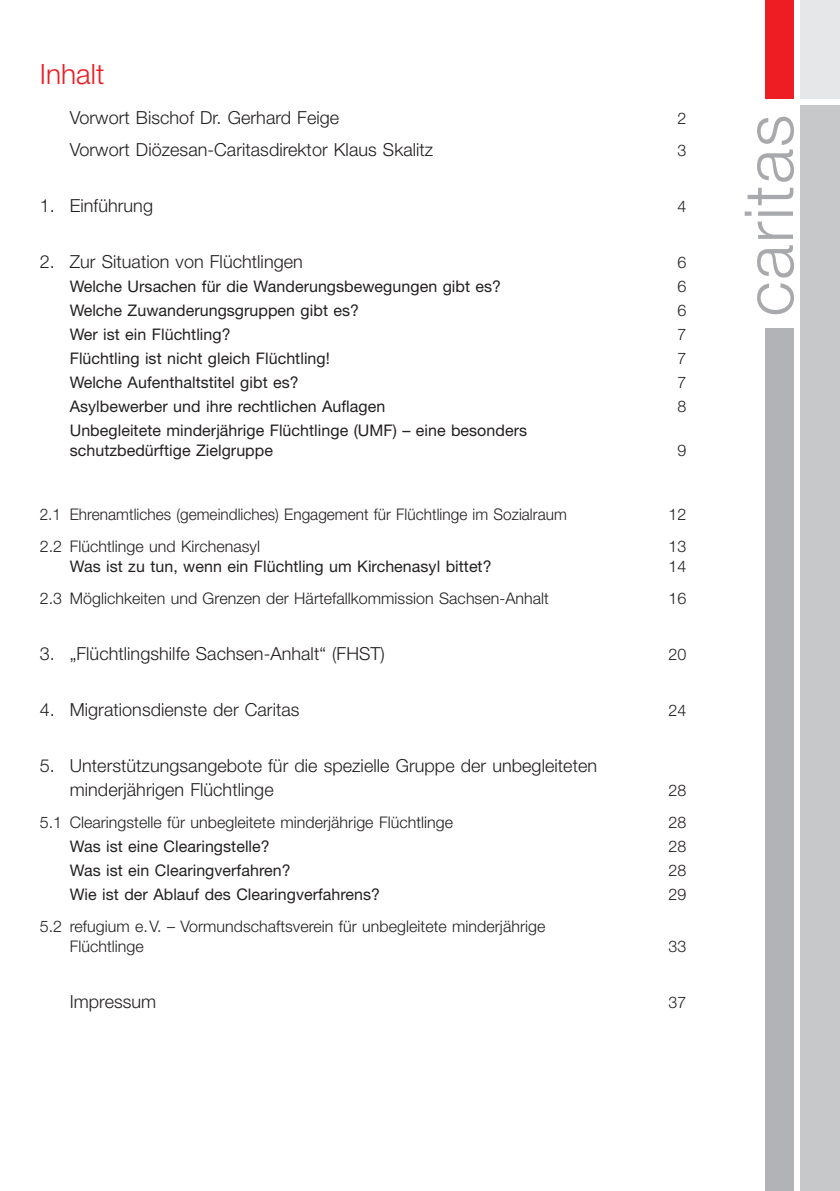
<style>
.page{position:relative;width:840px;height:1191px;background:#fff}
.page>*{position:absolute;margin:0;border:0;box-sizing:border-box;transform-origin:0 0}
.t1{font:300 28px "Helvetica Neue LT";letter-spacing:.005em;color:#ee1d23}
.t2{font:300 18px/24px "Helvetica Neue LT";letter-spacing:.005em;color:#231f20}
.t3{font:16px/20px "Helvetica Neue LT";letter-spacing:.005em;color:#231f20}
.t4{font:300 16px/20px "Helvetica Neue LT";letter-spacing:.005em;color:#231f20}
.t5{font:300 16px "Helvetica Neue LT";letter-spacing:.005em;color:#231f20;scale:.96 1}
</style>
<div class="page">
<div style="left:800px;top:0;width:39px;height:98px;background:#e6e7e9"></div>
<div style="left:800px;top:106px;width:39px;height:1085px;background:#c7c8ca"></div>
<div style="left:764px;top:0;width:28px;height:98px;background:#ee1d23"></div>
<div style="left:764px;top:106px;width:28px;height:1085px;background:#b2b3b7"></div>
<div style="left:738px;top:105px;width:57px;height:221px;background:#fff"></div>
<svg style="left:757px;top:283px;width:36px;height:31px"></svg>
<svg style="left:757px;top:245px;width:36px;height:32px"></svg>
<svg style="left:757px;top:222px;width:35px;height:17px"></svg>
<div style="left:757px;top:211px;width:35px;height:5px;background:#a8a9ad"></div>
<svg style="left:744px;top:211px;width:7px;height:5px"></svg>
<svg style="left:747px;top:188px;width:46px;height:17px"></svg>
<svg style="left:757px;top:117px;width:36px;height:65px"></svg>
<h1 class="t1" style="left:40px;top:64px;width:66px">Inhalt</h1>
<p class="t2" style="left:70px;top:107px;width:271px">Vorwort Bischof Dr. Gerhard Feige</p>
<p class="t4" style="left:677px;top:110px;width:10px">2</p>
<p class="t2" style="left:70px;top:139px;width:365px">Vorwort Diözesan-Caritasdirektor Klaus Skalitz</p>
<p class="t4" style="left:677px;top:142px;width:10px">3</p>
<p class="t2" style="left:40px;top:195px;width:115px">1. Einführung</p>
<p class="t4" style="left:677px;top:198px;width:10px">4</p>
<p class="t2" style="left:40px;top:251px;width:264px">2. Zur Situation von Flüchtlingen</p>
<p class="t4" style="left:677px;top:254px;width:10px">6</p>
<p class="t3" style="left:70px;top:278px;width:432px">Welche Ursachen für die Wanderungsbewegungen gibt es?</p>
<p class="t4" style="left:677px;top:278px;width:10px">6</p>
<p class="t3" style="left:70px;top:302px;width:291px">Welche Zuwanderungsgruppen gibt es?</p>
<p class="t4" style="left:677px;top:302px;width:10px">6</p>
<p class="t3" style="left:70px;top:326px;width:162px">Wer ist ein Flüchtling?</p>
<p class="t4" style="left:677px;top:326px;width:10px">7</p>
<p class="t3" style="left:70px;top:350px;width:261px">Flüchtling ist nicht gleich Flüchtling!</p>
<p class="t4" style="left:677px;top:350px;width:10px">7</p>
<p class="t3" style="left:70px;top:374px;width:230px">Welche Aufenthaltstitel gibt es?</p>
<p class="t4" style="left:677px;top:374px;width:10px">7</p>
<p class="t3" style="left:70px;top:398px;width:317px">Asylbewerber und ihre rechtlichen Auflagen</p>
<p class="t4" style="left:677px;top:398px;width:10px">8</p>
<p class="t3" style="left:70px;top:422px;width:458px">Unbegleitete minderjährige Flüchtlinge (UMF) – eine besonders schutzbedürftige Zielgruppe</p>
<p class="t4" style="left:677px;top:442px;width:10px">9</p>
<p class="t5" style="left:40px;top:508px;width:550px">2.1 Ehrenamtliches (gemeindliches) Engagement für Flüchtlinge im Sozialraum</p>
<p class="t4" style="left:668px;top:506px;width:19px">12</p>
<p class="t4" style="left:40px;top:538px;width:222px">2.2 Flüchtlinge und Kirchenasyl</p>
<p class="t4" style="left:668px;top:538px;width:19px">13</p>
<p class="t3" style="left:70px;top:558px;width:423px">Was ist zu tun, wenn ein Flüchtling um Kirchenasyl bittet?</p>
<p class="t4" style="left:668px;top:558px;width:19px">14</p>
<p class="t4" style="left:40px;top:590px;width:510px">2.3 Möglichkeiten und Grenzen der Härtefallkommission Sachsen-Anhalt</p>
<p class="t4" style="left:668px;top:590px;width:19px">16</p>
<p class="t2" style="left:40px;top:643px;width:346px">3. „Flüchtlingshilfe Sachsen-Anhalt“ (FHST)</p>
<p class="t4" style="left:668px;top:646px;width:19px">20</p>
<p class="t2" style="left:40px;top:699px;width:261px">4. Migrationsdienste der Caritas</p>
<p class="t4" style="left:668px;top:702px;width:19px">24</p>
<p class="t2" style="left:70px;top:755px;width:528px;text-indent:-30px">5. Unterstützungsangebote für die spezielle Gruppe der unbegleiteten minderjährigen Flüchtlinge</p>
<p class="t4" style="left:668px;top:782px;width:19px">28</p>
<p class="t4" style="left:40px;top:814px;width:414px">5.1 Clearingstelle für unbegleitete minderjährige Flüchtlinge</p>
<p class="t4" style="left:668px;top:814px;width:19px">28</p>
<p class="t3" style="left:70px;top:838px;width:201px">Was ist eine Clearingstelle?</p>
<p class="t4" style="left:668px;top:838px;width:19px">28</p>
<p class="t3" style="left:70px;top:862px;width:222px">Was ist ein Clearingverfahren?</p>
<p class="t4" style="left:668px;top:862px;width:19px">28</p>
<p class="t3" style="left:70px;top:886px;width:312px">Wie ist der Ablauf des Clearingverfahrens?</p>
<p class="t4" style="left:668px;top:886px;width:19px">29</p>
<p class="t4" style="left:70px;top:918px;width:477px;text-indent:-30px">5.2 refugium e.V. – Vormundschaftsverein für unbegleitete minderjährige<br>Flüchtlinge</p>
<p class="t4" style="left:668px;top:938px;width:19px">33</p>
<p class="t2" style="left:70px;top:991px;width:88px">Impressum</p>
<p class="t4" style="left:668px;top:994px;width:19px">37</p>
</div>
